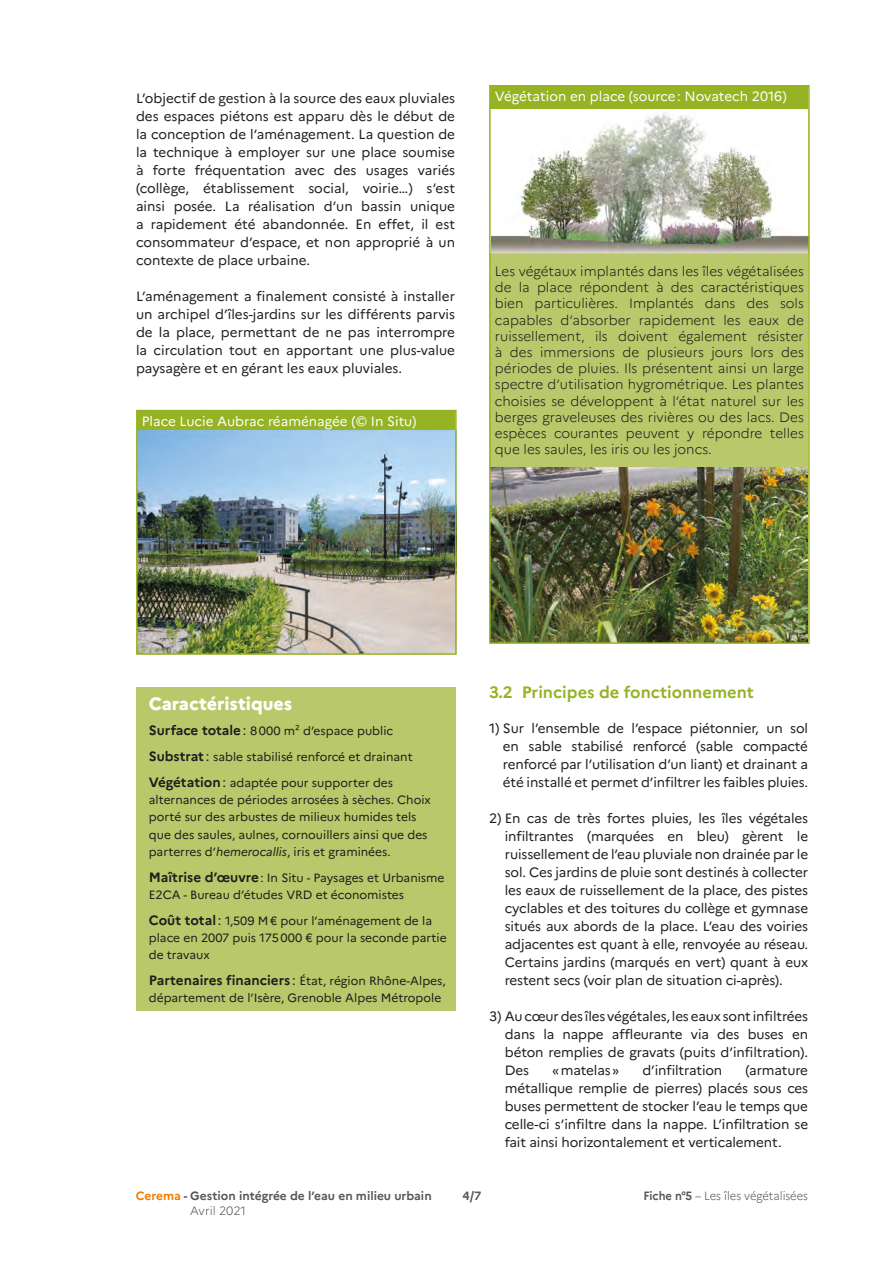
<style>
.page{position:relative;width:893px;height:1263px;background:#fff}
.page>*{position:absolute;margin:0;border:0;box-sizing:border-box;transform-origin:0 0}
.corps_de_texte{font:800 18px "Marianne";color:#fff}
.t1{font:700 16.5px "Marianne";color:#95b322}
.corps_de_texte-2{font:13.5px/18px "Marianne";letter-spacing:-.01em;color:#1d1d1b;text-align:justify}
.corps_de_texte-3{font:300 13.5px/16.2px "Marianne";color:#1d1d1b;text-align:justify}
.texte_blanc_cadre_ve{font:13.5px "Marianne";color:#fff}
.corps_de_texte-4{font:12px/17.2px "Marianne";color:#1d1d1b}
.t2{font:700 12px/15px "Marianne";color:#575756}
.t3{font:300 12px "Marianne";color:#575756;scale:.93 1}
.s1{font-weight:700;font-size:13.5px}
.s2{font-size:13.5px}
.s3{font-style:italic}
.s4{color:#ef7d00}
.s5{font-weight:300}
.s6{font-weight:700}
</style>
<div class="page">
<div style="left:138px;top:411px;width:317px;height:22px;background:#95b322"></div>
<img style="left:139px;top:430px;width:315px;height:222px">
<div style="left:136px;top:410px;width:321px;height:245px;border:2px solid #95b322"></div>
<div style="left:136px;top:688px;width:319px;height:323px;background:#b9c86a"></div>
<div style="left:491px;top:87px;width:317px;height:22px;background:#95b322"></div>
<div style="left:491px;top:253px;width:317px;height:217px;background:#b9c86a"></div>
<img style="left:492px;top:112px;width:315px;height:141px">
<img style="left:492px;top:467px;width:315px;height:174px">
<div style="left:489px;top:85px;width:321px;height:559px;border:2px solid #95b322"></div>
<p class="corps_de_texte-2" style="left:136px;top:89px;width:321px">L’objectif de gestion à la source des eaux pluviales des espaces piétons est apparu dès le début de la conception de l’aménagement. La question de la technique à employer sur une place soumise à forte fréquentation avec des usages variés (collège, établissement social, voirie…) s’est ainsi posée. La réalisation d’un bassin unique a rapidement été abandonnée. En effet, il est consommateur d’espace, et non approprié à un contexte de place urbaine.</p>
<p class="corps_de_texte-2" style="left:136px;top:287px;width:321px">L’aménagement a finalement consisté à installer un archipel d’îles-jardins sur les différents parvis de la place, permettant de ne pas interrompre la circulation tout en apportant une plus-value paysagère et en gérant les eaux pluviales.</p>
<p class="texte_blanc_cadre_ve" style="left:142px;top:413px;width:276px">Place Lucie Aubrac réaménagée (© In Situ)</p>
<p class="texte_blanc_cadre_ve" style="left:495px;top:88px;width:293px">Végétation en place (source: Novatech 2016)</p>
<p class="corps_de_texte-3" style="left:495px;top:263px;width:311px">Les végétaux implantés dans les îles végétalisées de la place répondent à des caractéristiques bien particulières. Implantés dans des sols capables d’absorber rapidement les eaux de ruissellement, ils doivent également résister à des immersions de plusieurs jours lors des périodes de pluies. Ils présentent ainsi un large spectre d’utilisation hygrométrique. Les plantes choisies se développent à l’état naturel sur les berges graveleuses des rivières ou des lacs. Des espèces courantes peuvent y répondre telles que les saules, les iris ou les joncs.</p>
<p class="corps_de_texte" style="left:149px;top:692px;width:145px">Caractéristiques</p>
<p class="corps_de_texte-4" style="left:149px;top:722px;width:246px"><span class="s1">Surface totale</span><span class="s2">:</span> 8000 m² d’espace public</p>
<p class="corps_de_texte-4" style="left:149px;top:748px;width:265px"><span class="s1">Substrat</span> <span class="s2">:</span> sable stabilisé renforcé et drainant</p>
<p class="corps_de_texte-4" style="left:149px;top:774px;width:284px"><span class="s1">Végétation</span><span class="s2">:</span> adaptée pour supporter des alternances de périodes arrosées à sèches. Choix porté sur des arbustes de milieux humides tels que des saules, aulnes, cornouillers ainsi que des parterres d’<span class="s3">hemerocallis</span>, iris et graminées.</p>
<p class="corps_de_texte-4" style="left:149px;top:869px;width:297px"><span class="s1">Maîtrise d’œuvre</span>: In Situ - Paysages et Urbanisme<br>E2CA - Bureau d’études VRD et économistes</p>
<p class="corps_de_texte-4" style="left:149px;top:912px;width:299px"><span class="s1">Coût total</span><span class="s2">:</span> 1,509 M€ pour l’aménagement de la place en 2007 puis 175000 € pour la seconde partie de travaux</p>
<p class="corps_de_texte-4" style="left:149px;top:972px;width:298px"><span class="s1">Partenaires financiers</span> <span class="s2">:</span> État, région Rhône-Alpes, département de l’Isère, Grenoble Alpes Métropole</p>
<p class="t1" style="left:489px;top:682px;width:266px">3.2 Principes de fonctionnement</p>
<p class="corps_de_texte-2" style="left:503px;top:719px;width:307px;text-indent:-14px">1) Sur l’ensemble de l’espace piétonnier, un sol en sable stabilisé renforcé (sable compacté renforcé par l’utilisation d’un liant) et drainant a été installé et permet d’infiltrer les faibles pluies.</p>
<p class="corps_de_texte-2" style="left:505px;top:809px;width:305px;text-indent:-16px">2) En cas de très fortes pluies, les îles végétales infiltrantes (marquées en bleu) gèrent le ruissellement de l’eau pluviale non drainée par le sol. Ces jardins de pluie sont destinés à collecter les eaux de ruissellement de la place, des pistes cyclables et des toitures du collège et gymnase situés aux abords de la place. L’eau des voiries adjacentes est quant à elle, renvoyée au réseau.<br>Certains jardins (marqués en vert) quant à eux restent secs (voir plan de situation ci-après).</p>
<p class="corps_de_texte-2" style="left:505px;top:1007px;width:305px;text-indent:-16px">3) Au cœur des îles végétales, les eaux sont infiltrées dans la nappe affleurante via des buses en béton remplies de gravats (puits d’infiltration).<br>Des</p>
<p class="corps_de_texte-2" style="left:552px;top:1061px;width:69px">«matelas»</p>
<p class="corps_de_texte-2" style="left:642px;top:1061px;width:81px">d’infiltration</p>
<p class="corps_de_texte-2" style="left:505px;top:1061px;width:305px;text-indent:241px">(armature métallique remplie de pierres) placés sous ces buses permettent de stocker l’eau le temps que celle-ci s’infiltre dans la nappe. L’infiltration se fait ainsi horizontalement et verticalement.</p>
<p class="t2" style="left:190px;top:1188px;width:243px;text-indent:-54px"><span class="s4">Cerema</span> - Gestion intégrée de l’eau en milieu urbain<br><span class="s5">Avril 2021</span></p>
<p class="t2" style="left:463px;top:1188px;width:20px">4/7</p>
<p class="t3" style="left:643px;top:1188px;width:179px"><span class="s6">Fiche n°5</span> – Les îles végétalisées</p>
</div>
